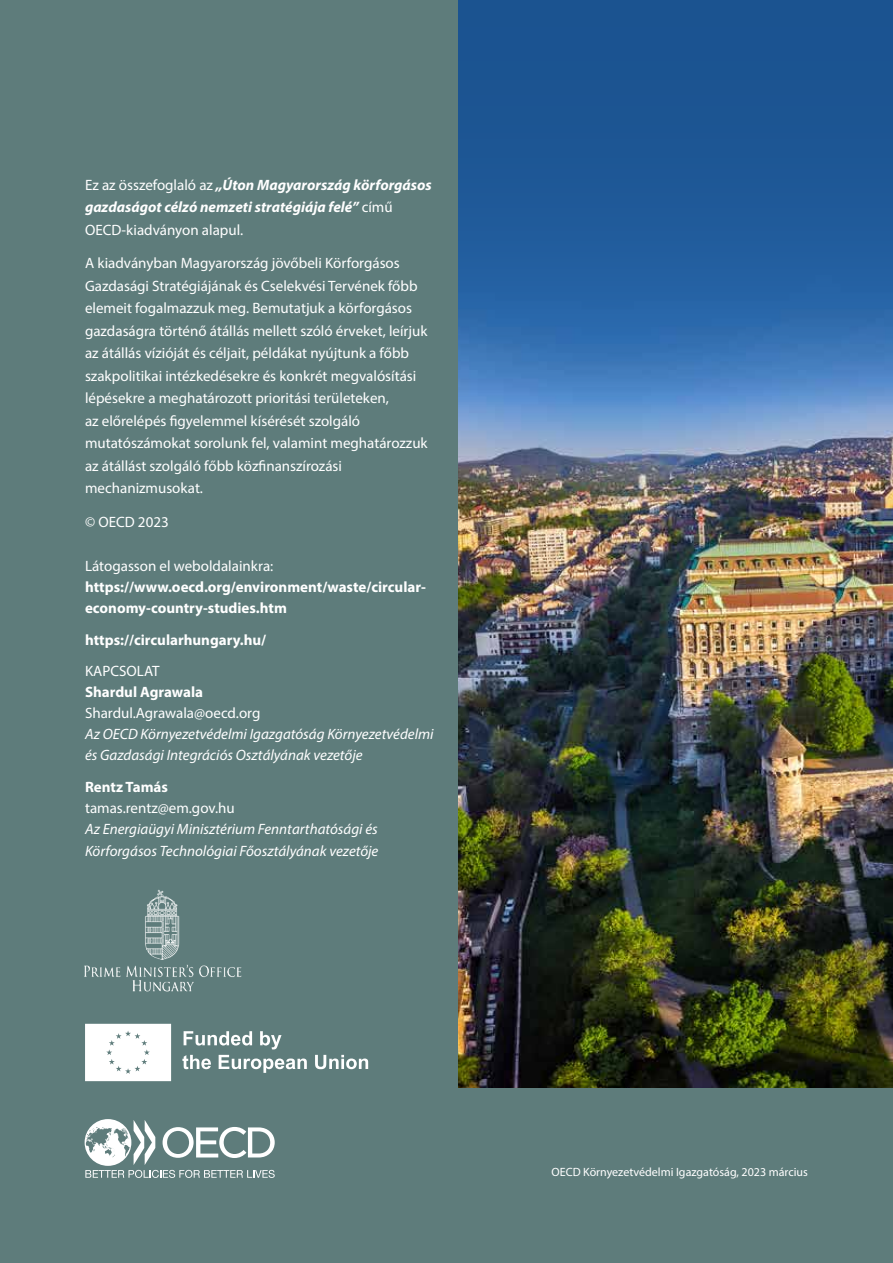
<style>
.page{position:relative;width:893px;height:1263px;background:#fff}
.page>*{position:absolute;margin:0;border:0;box-sizing:border-box;transform-origin:0 0}
.t1{font:15px/22.5px "Myriad Pro";color:#fff}
.t2{font:italic 15px/21px "Myriad Pro";color:#fff}
.t3{font:700 15px/21px "Myriad Pro";color:#fff}
.t4{font:italic 700 15px/22.5px "Myriad Pro";color:#fff}
.t5{font:12px "Myriad Pro";color:#fff}
.s1{font-weight:400;font-style:normal}
</style>
<div class="page">
<img style="left:457px;top:406px;width:436px;height:683px">
<svg style="left:457px;top:0;width:436px;height:406px;background:#27609f"></svg>
<div style="left:0;top:0;width:457px;height:1263px;background:#5e7c7b"></div>
<div style="left:457px;top:1089px;width:436px;height:174px;background:#5e7c7b"></div>
<svg style="left:85px;top:1119px;width:190px;height:59px"></svg>
<img style="left:84px;top:889px;width:158px;height:103px">
<div style="left:85px;top:1024px;width:86px;height:57px;background:#fff"></div>
<svg style="left:184px;top:1031px;width:68px;height:14px"></svg>
<svg style="left:260px;top:1031px;width:21px;height:18px"></svg>
<svg style="left:182px;top:1055px;width:29px;height:14px"></svg>
<svg style="left:219px;top:1055px;width:88px;height:18px"></svg>
<svg style="left:315px;top:1055px;width:53px;height:14px"></svg>
<p class="t4" style="left:85px;top:173px;width:348px"><span class="s1">Ez az összefoglaló az</span> „Úton Magyarország körforgásos gazdaságot célzó nemzeti stratégiája felé” <span class="s1">című<br>OECD-kiadványon alapul.</span></p>
<p class="t1" style="left:85px;top:252px;width:344px">A kiadványban Magyarország jövőbeli Körforgásos Gazdasági Stratégiájának és Cselekvési Tervének főbb elemeit fogalmazzuk meg. Bemutatjuk a körforgásos gazdaságra történő átállás mellett szóló érveket, leírjuk az átállás vízióját és céljait, példákat nyújtunk a főbb szakpolitikai intézkedésekre és konkrét megvalósítási lépésekre a meghatározott prioritási területeken,<br>az előrelépés figyelemmel kísérését szolgáló mutatószámokat sorolunk fel, valamint meghatározzuk az átállást szolgáló főbb közfinanszírozási mechanizmusokat.</p>
<p class="t1" style="left:85px;top:510px;width:85px">© OECD 2023</p>
<p class="t1" style="left:85px;top:555px;width:190px">Látogasson el weboldalainkra:</p>
<p class="t3" style="left:85px;top:576px;width:342px">https://www.oecd.org/environment/waste/circular&shy;economy-country-studies.htm</p>
<p class="t3" style="left:85px;top:629px;width:183px">https://circularhungary.hu/</p>
<p class="t1" style="left:85px;top:660px;width:76px">KAPCSOLAT</p>
<p class="t3" style="left:85px;top:681px;width:120px">Shardul Agrawala</p>
<p class="t1" style="left:85px;top:702px;width:177px">Shardul.Agrawala@oecd.org</p>
<p class="t2" style="left:85px;top:723px;width:350px">Az OECD Környezetvédelmi Igazgatóság Környezetvédelmi és Gazdasági Integrációs Osztályának vezetője</p>
<p class="t3" style="left:85px;top:776px;width:84px">Rentz Tamás</p>
<p class="t1" style="left:85px;top:796px;width:151px">tamas.rentz@em.gov.hu</p>
<p class="t2" style="left:85px;top:817px;width:295px;line-height:22.5px">Az Energiaügyi Minisztérium Fenntarthatósági és<br>Körforgásos Technológiai Főosztályának vezetője</p>
<p class="t5" style="left:551px;top:1165px;width:258px">OECD Környezetvédelmi Igazgatóság, 2023 március</p>
</div>
